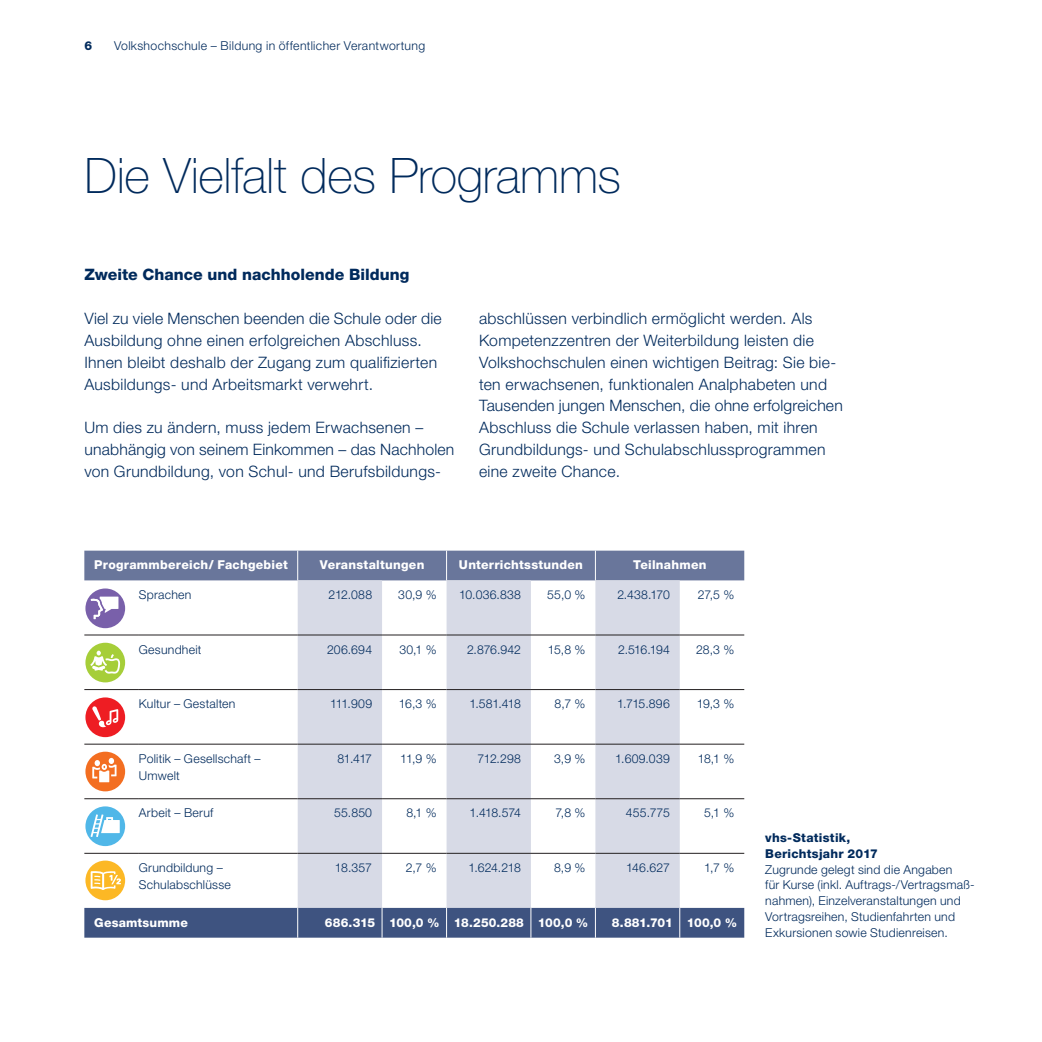
<style>
.page{position:relative;width:1042px;height:1042px;background:#fff}
.page>*{position:absolute;margin:0;border:0;box-sizing:border-box;transform-origin:0 0}
.t1{font:100 49px "Helvetica Neue LT Std";letter-spacing:-.01em;color:#002a5c}
.t2{font:300 15.75px/21.9px "Helvetica Neue LT Std";letter-spacing:.02em;color:#002a5c}
.t3{font:800 15.75px "Helvetica Neue LT Std";letter-spacing:.005em;color:#002a5c}
.t4{font:300 12.25px/15.8px "Helvetica Neue LT Std";letter-spacing:.02em;color:#002a5c}
.t5{font:800 12.25px "Helvetica Neue LT Std";letter-spacing:.02em;color:#fff}
.t6{font:800 12.25px/15.8px "Helvetica Neue LT Std";letter-spacing:.02em;color:#002a5c}
.t7{font:800 12.25px "Helvetica Neue LT Std";letter-spacing:-.02em;color:#fff}
</style>
<div class="page">
<svg style="left:298px;top:580px;width:382px;height:328px;fill:#d7dae6"></svg>
<hr style="left:84px;top:635px;width:55px;height:1px;background:#231f20">
<hr style="left:139px;top:635px;width:159px;height:1px;background:#231f20">
<hr style="left:298px;top:635px;width:84px;height:1px;background:#231f20">
<hr style="left:382px;top:635px;width:64px;height:1px;background:#231f20">
<hr style="left:446px;top:635px;width:85px;height:1px;background:#231f20">
<hr style="left:531px;top:635px;width:64px;height:1px;background:#231f20">
<hr style="left:595px;top:635px;width:85px;height:1px;background:#231f20">
<hr style="left:680px;top:635px;width:64px;height:1px;background:#231f20">
<hr style="left:84px;top:689px;width:55px;height:1px;background:#231f20">
<hr style="left:139px;top:689px;width:159px;height:1px;background:#231f20">
<hr style="left:298px;top:689px;width:84px;height:1px;background:#231f20">
<hr style="left:382px;top:689px;width:64px;height:1px;background:#231f20">
<hr style="left:446px;top:689px;width:85px;height:1px;background:#231f20">
<hr style="left:531px;top:689px;width:64px;height:1px;background:#231f20">
<hr style="left:595px;top:689px;width:85px;height:1px;background:#231f20">
<hr style="left:680px;top:689px;width:64px;height:1px;background:#231f20">
<hr style="left:84px;top:744px;width:55px;height:1px;background:#231f20">
<hr style="left:139px;top:744px;width:159px;height:1px;background:#231f20">
<hr style="left:298px;top:744px;width:84px;height:1px;background:#231f20">
<hr style="left:382px;top:744px;width:64px;height:1px;background:#231f20">
<hr style="left:446px;top:744px;width:85px;height:1px;background:#231f20">
<hr style="left:531px;top:744px;width:64px;height:1px;background:#231f20">
<hr style="left:595px;top:744px;width:85px;height:1px;background:#231f20">
<hr style="left:680px;top:744px;width:64px;height:1px;background:#231f20">
<hr style="left:84px;top:798px;width:55px;height:1px;background:#231f20">
<hr style="left:139px;top:798px;width:159px;height:1px;background:#231f20">
<hr style="left:298px;top:798px;width:84px;height:1px;background:#231f20">
<hr style="left:382px;top:798px;width:64px;height:1px;background:#231f20">
<hr style="left:446px;top:798px;width:85px;height:1px;background:#231f20">
<hr style="left:531px;top:798px;width:64px;height:1px;background:#231f20">
<hr style="left:595px;top:798px;width:85px;height:1px;background:#231f20">
<hr style="left:680px;top:798px;width:64px;height:1px;background:#231f20">
<hr style="left:84px;top:853px;width:55px;height:1px;background:#231f20">
<hr style="left:139px;top:853px;width:159px;height:1px;background:#231f20">
<hr style="left:298px;top:853px;width:84px;height:1px;background:#231f20">
<hr style="left:382px;top:853px;width:64px;height:1px;background:#231f20">
<hr style="left:446px;top:853px;width:85px;height:1px;background:#231f20">
<hr style="left:531px;top:853px;width:64px;height:1px;background:#231f20">
<hr style="left:595px;top:853px;width:85px;height:1px;background:#231f20">
<hr style="left:680px;top:853px;width:64px;height:1px;background:#231f20">
<div style="left:84px;top:551px;width:660px;height:29px;background:#69769b"></div>
<div style="left:84px;top:908px;width:660px;height:29px;background:#3e5380"></div>
<div style="left:85px;top:806px;width:40px;height:40px;background:#50b7e8;border-radius:50%"></div>
<svg style="left:91px;top:814px;width:29px;height:23px"></svg>
<div style="left:85px;top:588px;width:40px;height:40px;background:#7960aa;border-radius:50%"></div>
<svg style="left:91px;top:596px;width:27px;height:23px"></svg>
<div style="left:85px;top:643px;width:40px;height:39px;background:#a6ce39;border-radius:50%"></div>
<svg style="left:90px;top:650px;width:30px;height:23px"></svg>
<div style="left:85px;top:697px;width:40px;height:40px;background:#ee1d23;border-radius:50%"></div>
<svg style="left:92px;top:706px;width:26px;height:21px"></svg>
<div style="left:85px;top:751px;width:40px;height:40px;background:#f36e21;border-radius:50%"></div>
<svg style="left:92px;top:758px;width:25px;height:24px"></svg>
<div style="left:85px;top:860px;width:40px;height:40px;background:#fcb825;border-radius:50%"></div>
<svg style="left:91px;top:871px;width:30px;height:19px"></svg>
<p class="t6" style="left:84px;top:37px;width:9px">6</p>
<p class="t4" style="left:114px;top:37px;width:313px">Volkshochschule – Bildung in öffentlicher Verantwortung</p>
<h1 class="t1" style="left:84px;top:147px;width:538px">Die Vielfalt des Programms</h1>
<p class="t3" style="left:84px;top:265px;width:327px">Zweite Chance und nachholende Bildung</p>
<p class="t2" style="left:84px;top:307px;width:359px">Viel zu viele Menschen beenden die Schule oder die Ausbildung ohne einen erfolgreichen Abschluss.<br>Ihnen bleibt deshalb der Zugang zum qualifizierten Ausbildungs- und Arbeitsmarkt verwehrt.</p>
<p class="t2" style="left:84px;top:416px;width:371px">Um dies zu ändern, muss jedem Erwachsenen – unabhängig von seinem Einkommen – das Nachholen von Grundbildung, von Schul- und Berufsbildungs-</p>
<p class="t2" style="left:479px;top:307px;width:365px">abschlüssen verbindlich ermöglicht werden. Als Kompetenzzentren der Weiterbildung leisten die Volkshochschulen einen wichtigen Beitrag: Sie bie&shy;ten erwachsenen, funktionalen Analphabeten und Tausenden jungen Menschen, die ohne erfolgreichen Abschluss die Schule verlassen haben, mit ihren Grundbildungs- und Schulabschlussprogrammen eine zweite Chance.</p>
<p class="t5" style="left:94px;top:558px;width:195px">Programmbereich/ Fachgebiet</p>
<p class="t5" style="left:320px;top:558px;width:106px">Veranstaltungen</p>
<p class="t5" style="left:459px;top:558px;width:126px">Unterrichtsstunden</p>
<p class="t5" style="left:633px;top:558px;width:75px">Teilnahmen</p>
<p class="t4" style="left:139px;top:586px;width:54px">Sprachen</p>
<p class="t4" style="left:328px;top:586px;width:45px">212.088</p>
<p class="t4" style="left:398px;top:586px;width:40px">30,9 %</p>
<p class="t4" style="left:459px;top:586px;width:63px">10.036.838</p>
<p class="t4" style="left:547px;top:586px;width:40px">55,0 %</p>
<p class="t4" style="left:617px;top:586px;width:54px">2.438.170</p>
<p class="t4" style="left:698px;top:586px;width:38px">27,5 %</p>
<p class="t4" style="left:139px;top:641px;width:64px">Gesundheit</p>
<p class="t4" style="left:327px;top:641px;width:47px">206.694</p>
<p class="t4" style="left:399px;top:641px;width:39px">30,1 %</p>
<p class="t4" style="left:467px;top:641px;width:55px">2.876.942</p>
<p class="t4" style="left:548px;top:641px;width:39px">15,8 %</p>
<p class="t4" style="left:618px;top:641px;width:53px">2.516.194</p>
<p class="t4" style="left:696px;top:641px;width:40px">28,3 %</p>
<p class="t4" style="left:139px;top:696px;width:98px">Kultur – Gestalten</p>
<p class="t4" style="left:330px;top:696px;width:44px">111.909</p>
<p class="t4" style="left:399px;top:696px;width:39px">16,3 %</p>
<p class="t4" style="left:469px;top:696px;width:53px">1.581.418</p>
<p class="t4" style="left:554px;top:696px;width:32px">8,7 %</p>
<p class="t4" style="left:617px;top:696px;width:54px">1.715.896</p>
<p class="t4" style="left:697px;top:696px;width:39px">19,3 %</p>
<p class="t4" style="left:139px;top:749px;width:123px;line-height:17.5px">Politik – Gesellschaft –<br>Umwelt</p>
<p class="t4" style="left:337px;top:750px;width:36px">81.417</p>
<p class="t4" style="left:400px;top:750px;width:38px">11,9 %</p>
<p class="t4" style="left:478px;top:750px;width:45px">712.298</p>
<p class="t4" style="left:554px;top:750px;width:33px">3,9 %</p>
<p class="t4" style="left:615px;top:750px;width:56px">1.609.039</p>
<p class="t4" style="left:698px;top:750px;width:38px">18,1 %</p>
<p class="t4" style="left:139px;top:805px;width:76px">Arbeit – Beruf</p>
<p class="t4" style="left:334px;top:805px;width:40px">55.850</p>
<p class="t4" style="left:406px;top:805px;width:32px">8,1 %</p>
<p class="t4" style="left:470px;top:805px;width:53px">1.418.574</p>
<p class="t4" style="left:555px;top:805px;width:32px">7,8 %</p>
<p class="t4" style="left:626px;top:805px;width:45px">455.775</p>
<p class="t4" style="left:704px;top:805px;width:32px">5,1 %</p>
<p class="t4" style="left:139px;top:858px;width:93px;line-height:17.5px">Grundbildung –<br>Schulabschlüsse</p>
<p class="t4" style="left:335px;top:859px;width:39px">18.357</p>
<p class="t4" style="left:406px;top:859px;width:32px">2,7 %</p>
<p class="t4" style="left:468px;top:859px;width:54px">1.624.218</p>
<p class="t4" style="left:554px;top:859px;width:33px">8,9 %</p>
<p class="t4" style="left:626px;top:859px;width:45px">146.627</p>
<p class="t4" style="left:704px;top:859px;width:32px">1,7 %</p>
<p class="t5" style="left:94px;top:915px;width:95px">Gesamtsumme</p>
<p class="t5" style="left:325px;top:915px;width:265px">686.315 100,0 % 18.250.288 100,0 %</p>
<p class="t7" style="left:612px;top:915px;width:127px">8.881.701 100,0 %</p>
<p class="t6" style="left:765px;top:830px;width:114px">vhs-Statistik,<br>Berichtsjahr 2017</p>
<p class="t4" style="left:765px;top:861px;width:211px">Zugrunde gelegt sind die Angaben<br>für Kurse (inkl. Auftrags-/Vertragsmaß&shy;nahmen), Einzelveranstaltungen und Vortragsreihen, Studienfahrten und Exkursionen sowie Studienreisen.</p>
</div>
